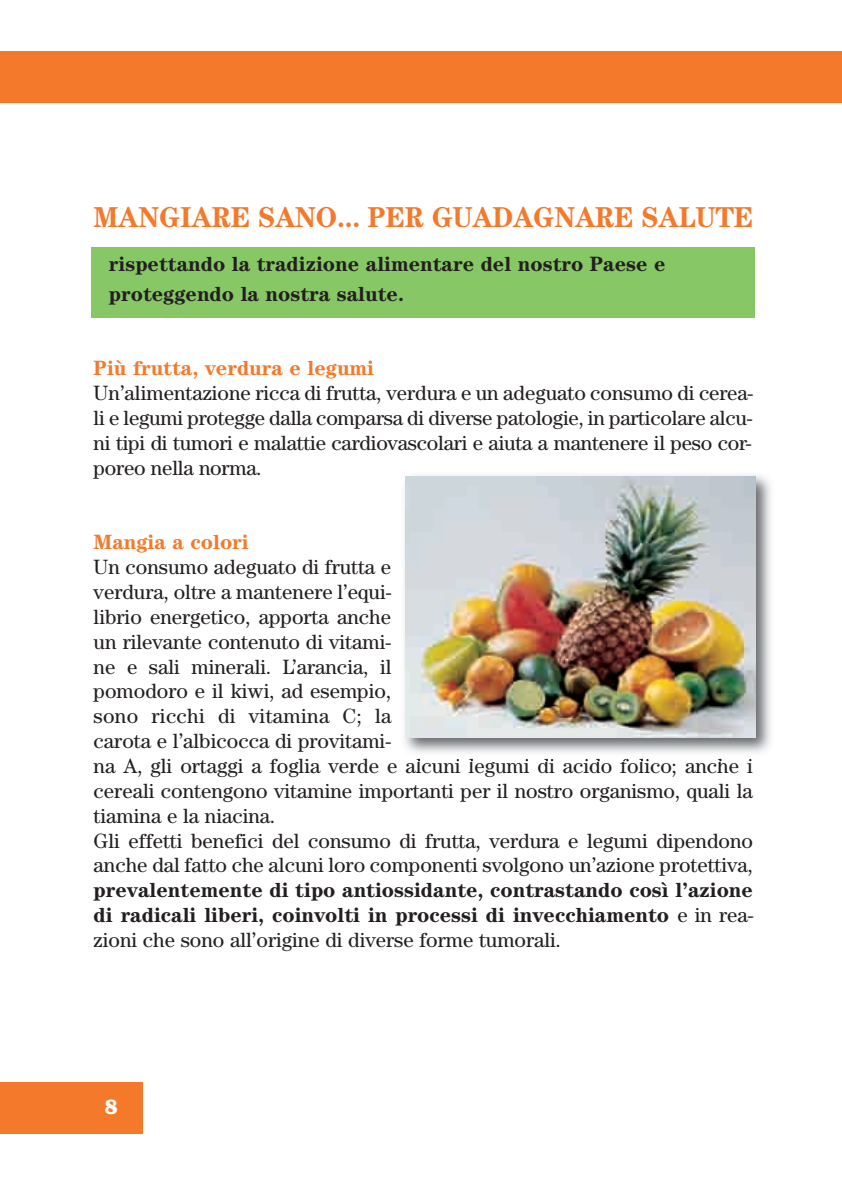
<style>
.page{position:relative;width:842px;height:1191px;background:#fff}
.page>*{position:absolute;margin:0;border:0;box-sizing:border-box;transform-origin:0 0}
.t1{font:700 28.8px "Century";letter-spacing:-.005em;color:#f4792a;scale:.95 1}
.t2{font:700 21.6px "Friz Quadrata";color:#fff}
.t3{font:20.8px/24.8px "Century";color:#231f20;text-align:justify}
.t4{font:700 20.8px/25px "Century";color:#231f20}
.t5{font:700 20.8px "Century";color:#f4792a}
.s1{font-weight:400}
</style>
<div class="page">
<div style="left:92px;top:247px;width:663px;height:70px;background:#87c765"></div>
<div style="left:0;top:52px;width:842px;height:51px;background:#f4792a"></div>
<div style="left:0;top:1083px;width:143px;height:51px;background:#f4792a"></div>
<img style="left:404px;top:475px;width:367px;height:286px">
<img style="left:416px;top:759px;width:184px;height:2px">
<img style="left:623px;top:759px;width:128px;height:2px">
<img style="left:406px;top:476px;width:349px;height:261px">
<h1 class="t1" style="left:94px;top:207px;width:696px">MANGIARE SANO... PER GUADAGNARE SALUTE</h1>
<p class="t4" style="left:109px;top:250px;width:558px;line-height:30px">rispettando la tradizione alimentare del nostro Paese e proteggendo la nostra salute.</p>
<p class="t5" style="left:94px;top:361px;width:282px">Più frutta, verdura e legumi</p>
<p class="t3" style="left:94px;top:382px;width:661px">Un’alimentazione ricca di frutta, verdura e un adeguato consumo di cerea&shy;li e legumi protegge dalla comparsa di diverse patologie, in particolare alcu&shy;ni tipi di tumori e malattie cardiovascolari e aiuta a mantenere il peso cor&shy;poreo nella norma.</p>
<p class="t5" style="left:94px;top:535px;width:157px">Mangia a colori</p>
<p class="t3" style="left:94px;top:556px;width:661px;text-align:left">Un consumo adeguato di frutta e<br>verdura, oltre a mantenere l’equi-<br>librio energetico, apporta anche<br>un rilevante contenuto di vitami-<br>ne e sali minerali. L’arancia, il<br>pomodoro e il kiwi, ad esempio,<br>sono ricchi di vitamina C; la<br>carota e l’albicocca di provitami-<br>na A, gli ortaggi a foglia verde e alcuni legumi di acido folico; anche i cereali contengono vitamine importanti per il nostro organismo, quali la tiamina e la niacina.<br>Gli effetti benefici del consumo di frutta, verdura e legumi dipendono anche dal fatto che alcuni loro componenti svolgono un’azione protettiva,</p>
<p class="t4" style="left:94px;top:879px;width:661px;text-align:justify">prevalentemente di tipo antiossidante, contrastando così l’azione di radicali liberi, coinvolti in processi di invecchiamento <span class="s1">e in rea&shy;zioni che sono all’origine di diverse forme tumorali.</span></p>
<p class="t2" style="left:105px;top:1099px;width:14px">8</p>
</div>
